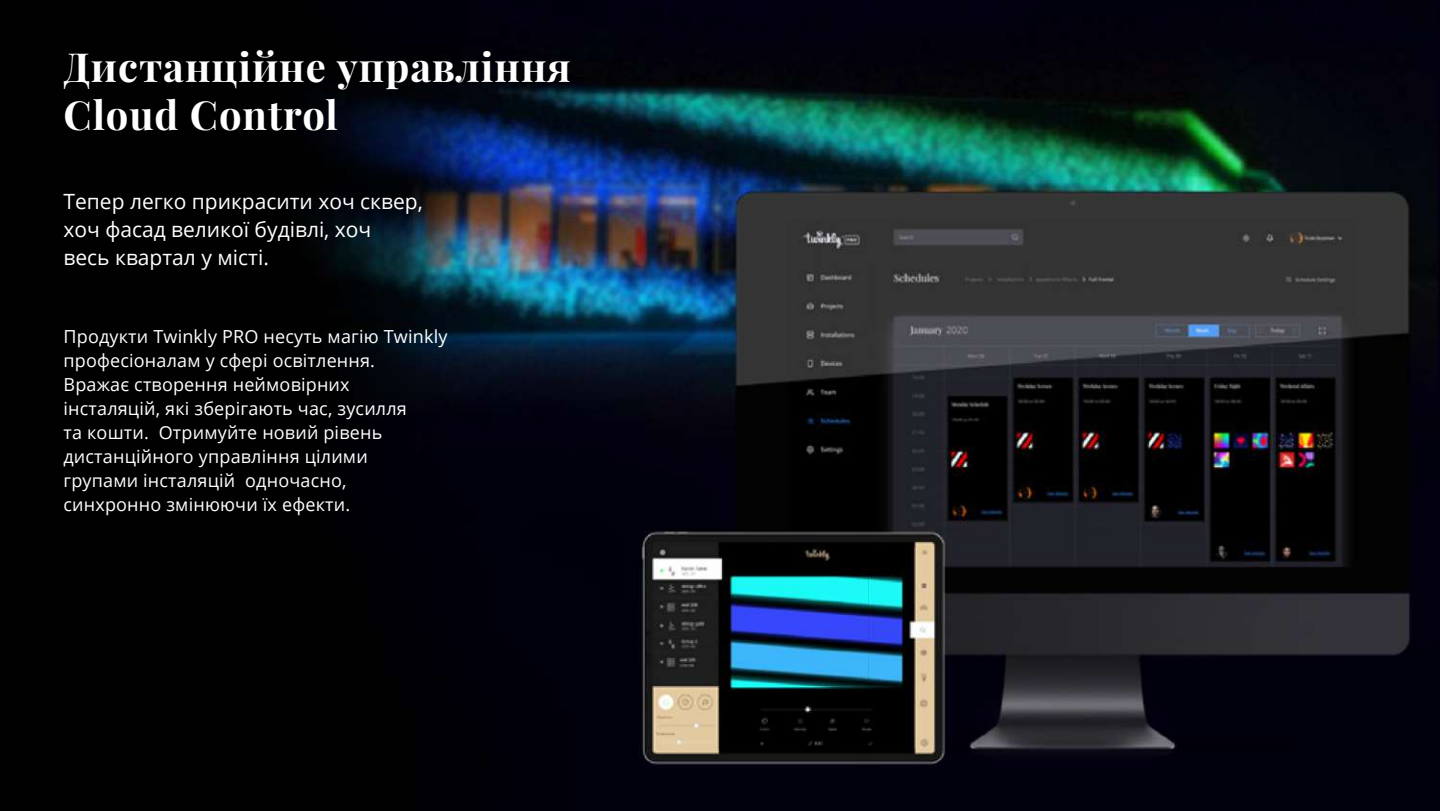
<style>
.page{position:relative;width:1440px;height:811px;background:#fff}
.page>*{position:absolute;margin:0;border:0;box-sizing:border-box;transform-origin:0 0}
.t1{font:700 40px/48px "Playfair Display";letter-spacing:.025em;color:#fff}
.t2{font:21px/28px "Open Sans";color:#fff}
.t3{font:18px/24px "Open Sans";letter-spacing:.01em;color:#fff}
</style>
<div class="page">
<img style="left:0;top:0;width:1440px;height:811px">
<h1 class="t1" style="left:63px;top:43px;width:509px">Дистанційне управління<br>Cloud Control</h1>
<p class="t2" style="left:63px;top:187px;width:361px">Тепер легко прикрасити хоч сквер, хоч фасад великої будівлі, хоч<br>весь квартал у місті.</p>
<p class="t3" style="left:63px;top:324px;width:386px">Продукти Twinkly PRO несуть магію Twinkly професіоналам у сфері освітлення.<br>Вражає створення неймовірних інсталяцій, які зберігають час, зусилля<br>та кошти. Отримуйте новий рівень дистанційного управління цілими<br>групами інсталяцій одночасно, синхронно змінюючи їх ефекти.</p>
</div>
